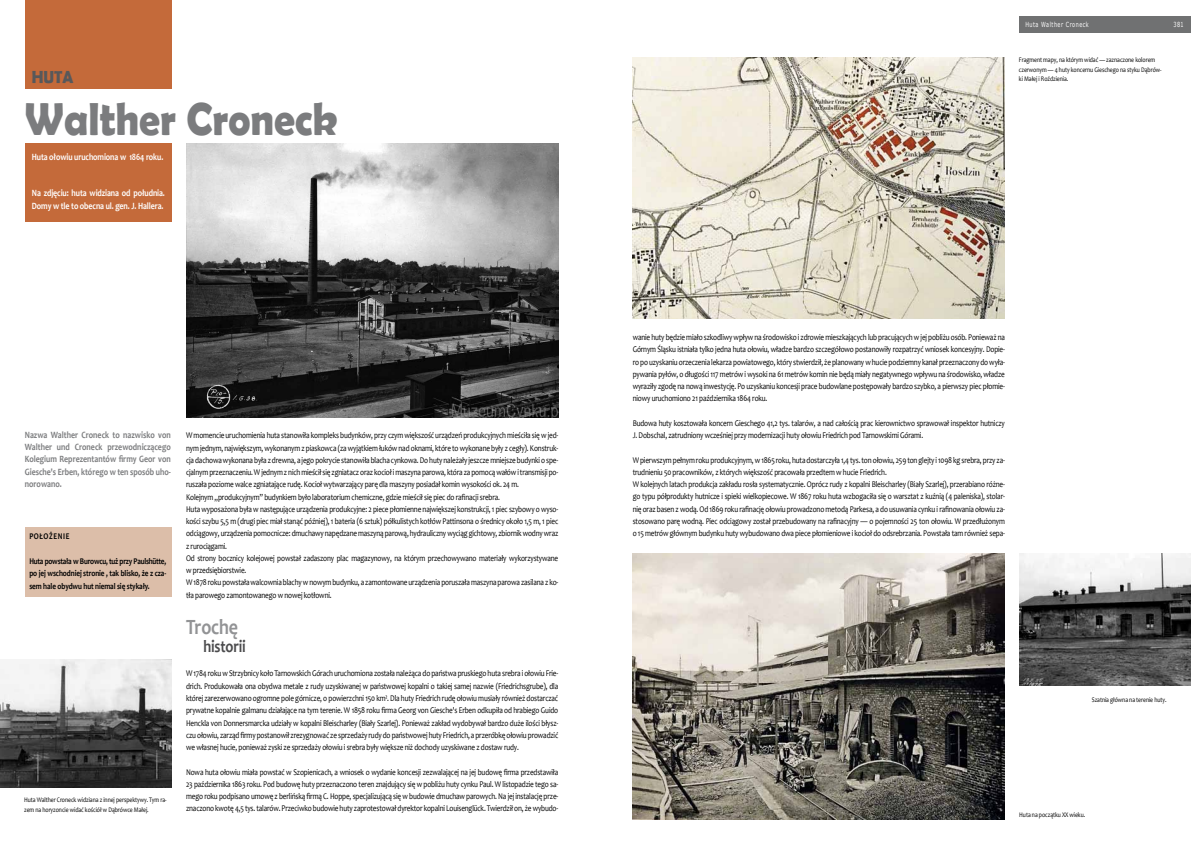
<style>
.page{position:relative;width:1191px;height:844px;background:#fff}
.page>*{position:absolute;margin:0;border:0;box-sizing:border-box;transform-origin:0 0}
.t1{font:700 46.38px "Berlin Sans FB Demi";color:#7b7c7e;scale:.9 1}
.t2{font:700 21.88px "Candara";letter-spacing:-.01em;color:#929395;scale:.82 1}
.t3{font:700 17.5px "Candara";letter-spacing:-.01em;color:#4b4b4d;scale:.82 1}
.t4{font:700 17.5px "Berlin Sans FB Demi";color:#58585a;scale:.9 1}
.t5{font:700 9.62px/12.2px "Candara";color:#7b7c7e;text-align:justify;scale:.82 1}
.t6{font:700 9.62px/12.2px "Candara";letter-spacing:-.01em;color:#fff;scale:.82 1}
.t7{font:8.75px/12.2px "Candara";letter-spacing:-.02em;color:#000;scale:.82 1}
.t8{font:700 8.75px/12.2px "Candara";letter-spacing:-.01em;color:#000;text-align:justify;scale:.82 1}
.t9{font:700 8.75px "Candara";letter-spacing:.08em;color:#000;scale:.82 1}
.t10{font:7px/9.6px "Candara";letter-spacing:-.01em;color:#000;scale:.82 1}
.t11{font:7px "Verdana";letter-spacing:.1em;color:#fff;scale:.7 1}
</style>
<div class="page">
<div style="left:1019px;top:16px;width:172px;height:16px;background:#707172"></div>
<div style="left:25px;top:527px;width:146px;height:69px;background:#dcbea9"></div>
<div style="left:25px;top:143px;width:147px;height:79px;background:#c46a3a"></div>
<div style="left:25px;top:0;width:147px;height:88px;background:#c46a3a"></div>
<img style="left:0;top:659px;width:171px;height:127px">
<img style="left:632px;top:57px;width:373px;height:262px">
<img style="left:632px;top:553px;width:373px;height:266px">
<img style="left:1019px;top:553px;width:172px;height:132px">
<img style="left:186px;top:143px;width:372px;height:274px">
<h3 class="t4" style="left:32px;top:67px;width:48px">HUTA</h3>
<h1 class="t1" style="left:25px;top:92px;width:349px">Walther Croneck</h1>
<p class="t6" style="left:32px;top:150px;width:162px">Huta ołowiu uruchomiona w 1864 roku.</p>
<p class="t6" style="left:32px;top:187px;width:164px">Na zdjęciu: huta widziana od południa.<br>Domy w tle to obecna ul. gen. J. Hallera.</p>
<p class="t5" style="left:25px;top:428px;width:179px">Nazwa Walther Croneck to nazwisko von Walther und Croneck przewodniczącego Kolegium Reprezentantów firmy Geor von Giesche's Erben, którego w ten sposób uho&shy;norowano.</p>
<p class="t9" style="left:29px;top:531px;width:50px">POŁOŻENIE</p>
<p class="t8" style="left:29px;top:554px;width:168px">Huta powstała w Burowcu, tuż przy Paulshütte, po jej wschodniej stronie , tak blisko, że z cza&shy;sem hale obydwu hut niemal się stykały.</p>
<p class="t10" style="left:24px;top:794px;width:175px">Huta Walther Croneck widziana z innej perspektywy. Tym ra&shy;zem na horyzoncie widać kościół w Dąbrówce Małej.</p>
<p class="t7" style="left:186px;top:429px;width:455px">W momencie uruchomienia huta stanowiła kompleks budynków, przy czym większość urządzeń produkcyjnych mieściła się w jed&shy;nym jednym, największym, wykonanym z piaskowca (za wyjątkiem łuków nad oknami, które to wykonane były z cegły). Konstruk&shy;cja dachowa wykonana była z drewna, a jego pokrycie stanowiła blacha cynkowa. Do huty należały jeszcze mniejsze budynki o spe&shy;cjalnym przeznaczeniu. W jednym z nich mieścił się zgniatacz oraz kocioł i maszyna parowa, która za pomocą wałów i transmisji po&shy;ruszała poziome walce zgniatające rudę. Kocioł wytwarzający parę dla maszyny posiadał komin wysokości ok. 24 m.<br>Kolejnym „produkcyjnym” budynkiem było laboratorium chemiczne, gdzie mieścił się piec do rafinacji srebra.<br>Huta wyposażona była w następujące urządzenia produkcyjne: 2 piece płomienne największej konstrukcji, 1 piec szybowy o wyso&shy;kości szybu 5,5 m (drugi piec miał stanąć później), 1 bateria (6 sztuk) półkulistych kotłów Pattinsona o średnicy około 1,5 m, 1 piec odciągowy, urządzenia pomocnicze: dmuchawy napędzane maszyną parową, hydrauliczny wyciąg gichtowy, zbiornik wodny wraz z rurociągami.<br>Od strony bocznicy kolejowej powstał zadaszony plac magazynowy, na którym przechowywano materiały wykorzystywane w przedsiębiorstwie.<br>W 1878 roku powstała walcownia blachy w nowym budynku, a zamontowane urządzenia poruszała maszyna parowa zasilana z ko&shy;tła parowego zamontowanego w nowej kotłowni.</p>
<h2 class="t2" style="left:186px;top:613px;width:65px">Trochę</h2>
<h3 class="t3" style="left:203px;top:635px;width:53px">historii</h3>
<p class="t7" style="left:186px;top:667px;width:455px;text-align:justify">W 1784 roku w Strzybnicy koło Tarnowskich Górach uruchomiona została należąca do państwa pruskiego huta srebra i ołowiu Frie&shy;drich. Produkowała ona obydwa metale z rudy uzyskiwanej w państwowej kopalni o takiej samej nazwie (Friedrichsgrube), dla której zarezerwowano ogromne pole górnicze, o powierzchni 150 km². Dla huty Friedrich rudę ołowiu musiały również dostarczać prywatne kopalnie galmanu działające na tym terenie. W 1858 roku firma Georg von Giesche's Erben odkupiła od hrabiego Guido Henckla von Donnersmarcka udziały w kopalni Bleischarley (Biały Szarlej). Ponieważ zakład wydobywał bardzo duże ilości błysz&shy;czu ołowiu, zarząd firmy postanowił zrezygnować ze sprzedaży rudy do państwowej huty Friedrich, a przeróbkę ołowiu prowadzić we własnej hucie, ponieważ zyski ze sprzedaży ołowiu i srebra były większe niż dochody uzyskiwane z dostaw rudy.</p>
<p class="t7" style="left:186px;top:765px;width:455px;text-align:justify">Nowa huta ołowiu miała powstać w Szopienicach, a wniosek o wydanie koncesji zezwalającej na jej budowę firma przedstawiła 23 października 1863 roku. Pod budowę huty przeznaczono teren znajdujący się w pobliżu huty cynku Paul. W listopadzie tego sa&shy;mego roku podpisano umowę z berlińską firmą C. Hoppe, specjalizującą się w budowie dmuchaw parowych. Na jej instalację prze&shy;znaczono kwotę 4,5 tys. talarów. Przeciwko budowie huty zaprotestował dyrektor kopalni Louisenglück. Twierdził on, że wybudo-</p>
<p class="t11" style="left:1025px;top:20px;width:92px">Huta Walther Croneck</p>
<p class="t10" style="left:1019px;top:55px;width:175px">Fragment mapy, na którym widać — zaznaczone kolorem czerwonym — 4 huty koncernu Gieschego na styku Dąbrów&shy;ki Małej i Roździenia.</p>
<p class="t11" style="left:1173px;top:20px;width:16px">381</p>
<p class="t7" style="left:632px;top:331px;width:455px;text-align:justify">wanie huty będzie miało szkodliwy wpływ na środowisko i zdrowie mieszkających lub pracujących w jej pobliżu osób. Ponieważ na Górnym Śląsku istniała tylko jedna huta ołowiu, władze bardzo szczegółowo postanowiły rozpatrzyć wniosek koncesyjny. Dopie&shy;ro po uzyskaniu orzeczenia lekarza powiatowego, który stwierdził, że planowany w hucie podziemny kanał przeznaczony do wyła&shy;pywania pyłów, o długości 117 metrów i wysoki na 61 metrów komin nie będą miały negatywnego wpływu na środowisko, władze wyraziły zgodę na nową inwestycję. Po uzyskaniu koncesji prace budowlane postępowały bardzo szybko, a pierwszy piec płomie&shy;niowy uruchomiono 21 października 1864 roku.</p>
<p class="t7" style="left:632px;top:416px;width:455px">Budowa huty kosztowała koncern Gieschego 41,2 tys. talarów, a nad całością prac kierownictwo sprawował inspektor hutniczy<br>J. Dobschal, zatrudniony wcześniej przy modernizacji huty ołowiu Friedrich pod Tarnowskimi Górami.</p>
<p class="t7" style="left:632px;top:453px;width:455px">W pierwszym pełnym roku produkcyjnym, w 1865 roku, huta dostarczyła 1,4 tys. ton ołowiu, 259 ton glejty i 1098 kg srebra, przy za&shy;trudnieniu 50 pracowników, z których większość pracowała przedtem w hucie Friedrich.<br>W kolejnych latach produkcja zakładu rosła systematycznie. Oprócz rudy z kopalni Bleischarley (Biały Szarlej), przerabiano różne&shy;go typu półprodukty hutnicze i spieki wielkopiecowe. W 1867 roku huta wzbogaciła się o warsztat z kuźnią (4 paleniska), stolar&shy;nię oraz basen z wodą. Od 1869 roku rafinację ołowiu prowadzono metodą Parkesa, a do usuwania cynku i rafinowania ołowiu za&shy;stosowano parę wodną. Piec odciągowy został przebudowany na rafinacyjny — o pojemności 25 ton ołowiu. W przedłużonym o 15 metrów głównym budynku huty wybudowano dwa piece płomieniowe i kocioł do odsrebrzania. Powstała tam również sepa-</p>
<p class="t10" style="left:1091px;top:694px;width:93px">Szatnia główna na terenie huty.</p>
<p class="t10" style="left:1019px;top:809px;width:82px">Huta na początku XX wieku.</p>
</div>
